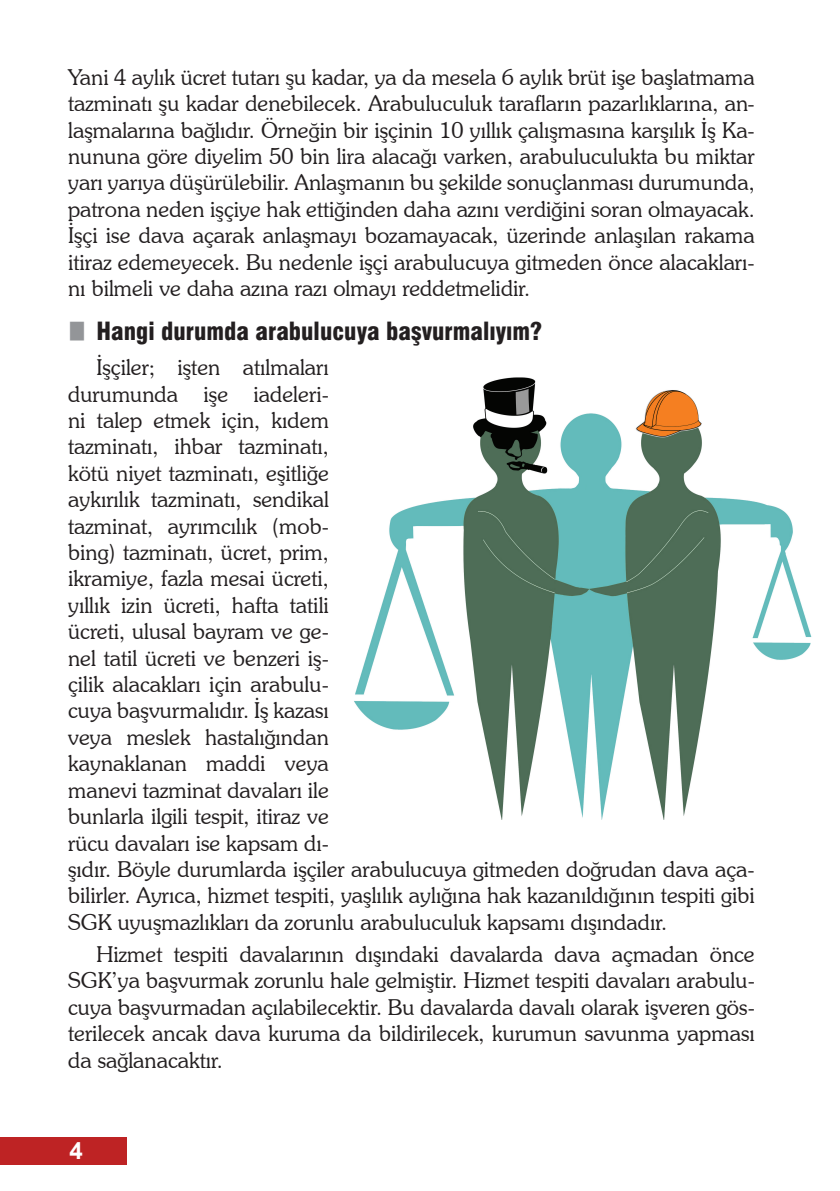
<style>
.page{position:relative;width:840px;height:1191px;background:#fff}
.page>*{position:absolute;margin:0;border:0;box-sizing:border-box;transform-origin:0 0}
.t1{font:900 condensed 24px "Swiss 721 BT";color:#231f20}
.t2{font:700 24px "Arial";color:#fff}
.t3{font:300 22px/26.4px "Souvenir IT Cby BT";color:#231f20;text-align:justify}
</style>
<div class="page">
<div style="left:0;top:1137px;width:126px;height:27px;background:#be2324"></div>
<img style="left:354px;top:377px;width:458px;height:442px">
<p class="t3" style="left:68px;top:63px;width:687px">Yani 4 aylık ücret tutarı şu kadar, ya da mesela 6 aylık brüt işe başlatmama tazminatı şu kadar denebilecek. Arabuluculuk tarafların pazarlıklarına, an&shy;laşmalarına bağlıdır. Örneğin bir işçinin 10 yıllık çalışmasına karşılık İş Ka&shy;nununa göre diyelim 50 bin lira alacağı varken, arabuluculukta bu miktar yarı yarıya düşürülebilir. Anlaşmanın bu şekilde sonuçlanması durumunda, patrona neden işçiye hak ettiğinden daha azını verdiğini soran olmayacak.<br>İşçi ise dava açarak anlaşmayı bozamayacak, üzerinde anlaşılan rakama itiraz edemeyecek. Bu nedenle işçi arabulucuya gitmeden önce alacakları&shy;nı bilmeli ve daha azına razı olmayı reddetmelidir.</p>
<p class="t1" style="left:96px;top:317px;width:447px">Hangi durumda arabulucuya başvurmalıyım?</p>
<p class="t3" style="left:68px;top:354px;width:687px;text-align:left;text-indent:28px">İşçiler; işten atılmaları<br>durumunda işe iadeleri-<br>ni talep etmek için, kıdem<br>tazminatı, ihbar tazminatı,<br>kötü niyet tazminatı, eşitliğe<br>aykırılık tazminatı, sendikal<br>tazminat, ayrımcılık (mob-<br>bing) tazminatı, ücret, prim,<br>ikramiye, fazla mesai ücreti,<br>yıllık izin ücreti, hafta tatili<br>ücreti, ulusal bayram ve ge-<br>nel tatil ücreti ve benzeri iş-<br>çilik alacakları için arabulu-<br>cuya başvurmalıdır. İş kazası<br>veya meslek hastalığından<br>kaynaklanan maddi veya<br>manevi tazminat davaları ile<br>bunlarla ilgili tespit, itiraz ve<br>rücu davaları ise kapsam dı-<br>şıdır. Böyle durumlarda işçiler arabulucuya gitmeden doğrudan dava aça&shy;bilirler. Ayrıca, hizmet tespiti, yaşlılık aylığına hak kazanıldığının tespiti gibi SGK uyuşmazlıkları da zorunlu arabuluculuk kapsamı dışındadır.</p>
<p class="t3" style="left:68px;top:940px;width:687px;text-indent:28px">Hizmet tespiti davalarının dışındaki davalarda dava açmadan önce SGK’ya başvurmak zorunlu hale gelmiştir. Hizmet tespiti davaları arabulu&shy;cuya başvurmadan açılabilecektir. Bu davalarda davalı olarak işveren gös&shy;terilecek ancak dava kuruma da bildirilecek, kurumun savunma yapması da sağlanacaktır.</p>
<p class="t2" style="left:69px;top:1133px;width:15px">4</p>
</div>
